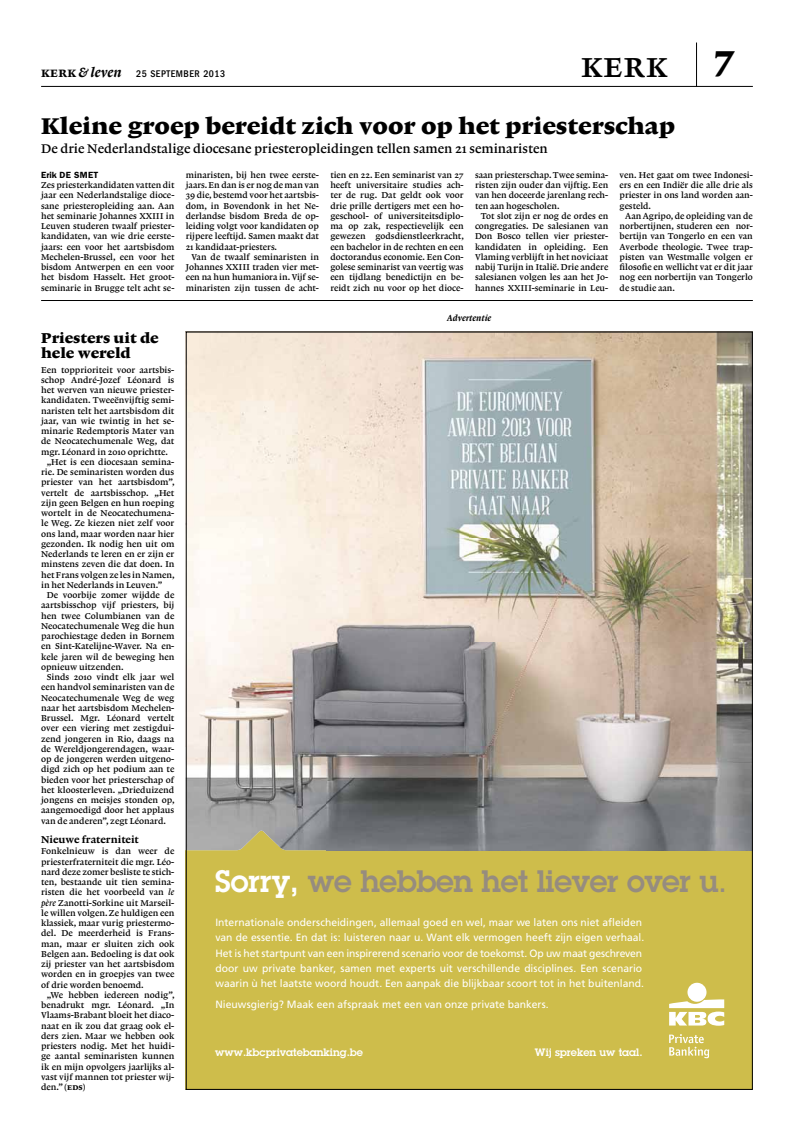
<style>
.page{position:relative;width:794px;height:1134px;background:#fff}
.page>*{position:absolute;margin:0;border:0;box-sizing:border-box;transform-origin:0 0}
.t1{font:36px "Lexicon No 1 B Roman SC";color:#000}
.t2{font:600 30.4px "Lubalin Graph Std";letter-spacing:-.01em;color:#968c7f}
.t3{font:24px "Lexicon No 1 F Roman Txt";color:#000}
.t4{font:15px/15px "Lexicon No 1 F Roman Txt";color:#000}
.t5{font:13.2px "Lexicon No 1 B Roman Txt";color:#000}
.t6{font:10.6px/15.4px "Frutiger";color:#fff}
.t7{font:600 10.6px "Lubalin Graph";color:#fff}
.t8{font:10.5px "Lexicon No 1 D Roman Txt";color:#000}
.t9{font:500 condensed 10px "Franklin Gothic LT";letter-spacing:.05em;color:#000}
.t10{font:9px/10.3px "Lexicon No 1 B Roman Txt";color:#000;text-align:justify}
.t11{font:9px "Lexicon No 1 D Italic Txt";color:#000}
.t12{font:600 9px "Franklin Gothic LT";letter-spacing:.015em;color:#000}
.s1{font-family:"Lexicon No 1 D Roman SC";font-weight:400;font-stretch:normal;font-size:14px}
.s2{font-family:"Lexicon No 1 D Italic Txt";font-weight:400;font-stretch:normal;font-size:14px}
.s3{font-family:"Lexicon No 1 F Roman Tab";font-size:38px}
.s4{font-family:"Lexicon No 1 B Italic Txt"}
.s5{font-family:"Lexicon No 1 D Roman SC"}
.s6{color:#fff}
.s7{font-size:25.3px}
</style>
<div class="page">
<hr style="left:41px;top:86px;width:712px;height:1px;background:#000">
<hr style="left:696px;top:43px;width:1px;height:44px;background:#000">
<hr style="left:41px;top:300px;width:712px;height:1px;background:#000">
<svg style="left:188px;top:333px;width:563px;height:755px;background:#c3b98f"></svg>
<p class="t9" style="left:41px;top:68px;width:186px"><span class="s1">kerk</span> <span class="s2">&amp; leven</span> 25 SEPTEMBER 2013</p>
<h1 class="t1" style="left:581px;top:45px;width:156px">kerk <span class="s3">7</span></h1>
<h3 class="t3" style="left:41px;top:113px;width:635px">Kleine groep bereidt zich voor op het priesterschap</h3>
<h3 class="t5" style="left:41px;top:141px;width:508px">De drie Nederlandstalige diocesane priesteropleidingen tellen samen 21 seminaristen</h3>
<p class="t12" style="left:41px;top:169px;width:59px">ERIK DE SMET</p>
<p class="t10" style="left:41px;top:180px;width:135px">Zes priesterkandidaten vatten dit jaar een Nederlandstalige dioce&shy;sane priesteropleiding aan. Aan het seminarie Johannes XXIII in Leuven studeren twaalf priester&shy;kandidaten, van wie drie eerste&shy;jaars: een voor het aartsbisdom Mechelen-Brussel, een voor het bisdom Antwerpen en een voor het bisdom Hasselt. Het groot&shy;seminarie in Brugge telt acht se-</p>
<p class="t10" style="left:186px;top:170px;width:135px">minaristen, bij hen twee eerste&shy;jaars. En dan is er nog de man van 39 die, bestemd voor het aartsbis&shy;dom, in Bovendonk in het Ne&shy;derlandse bisdom Breda de op&shy;leiding volgt voor kandidaten op rijpere leeftijd. Samen maakt dat 21 kandidaat-priesters.</p>
<p class="t10" style="left:330px;top:170px;width:135px">tien en 22. Een seminarist van 27 heeft universitaire studies ach&shy;ter de rug. Dat geldt ook voor drie prille dertigers met een ho&shy;geschool- of universiteitsdiplo&shy;ma op zak, respectievelijk een gewezen godsdienstleerkracht, een bachelor in de rechten en een doctorandus economie. Een Con&shy;golese seminarist van veertig was een tijdlang benedictijn en be&shy;reidt zich nu voor op het dioce-</p>
<p class="t10" style="left:475px;top:170px;width:135px">saan priesterschap. Twee semina&shy;risten zijn ouder dan vijftig. Een van hen doceerde jarenlang rech&shy;ten aan hogescholen.</p>
<p class="t10" style="left:619px;top:170px;width:135px">ven. Het gaat om twee Indonesi&shy;ërs en een Indiër die alle drie als priester in ons land worden aan&shy;gesteld.</p>
<p class="t10" style="left:619px;top:211px;width:135px;text-indent:6px">Aan Agripo, de opleiding van de norbertijnen, studeren een nor&shy;bertijn van Tongerlo en een van Averbode theologie. Twee trap&shy;pisten van Westmalle volgen er filosofie en wellicht vat er dit jaar nog een norbertijn van Tongerlo de studie aan.</p>
<p class="t10" style="left:475px;top:211px;width:135px;text-indent:6px">Tot slot zijn er nog de ordes en congregaties. De salesianen van Don Bosco tellen vier priester&shy;kandidaten in opleiding. Een Vlaming verblijft in het noviciaat nabij Turijn in Italië. Drie andere salesianen volgen les aan het Jo&shy;hannes XXIII-seminarie in Leu-</p>
<p class="t10" style="left:186px;top:252px;width:135px;text-indent:6px">Van de twaalf seminaristen in Johannes XXIII traden vier met&shy;een na hun humaniora in. Vijf se&shy;minaristen zijn tussen de acht-</p>
<h3 class="t4" style="left:41px;top:330px;width:119px">Priesters uit de hele wereld</h3>
<p class="t10" style="left:41px;top:364px;width:135px">Een topprioriteit voor aartsbis-</p>
<p class="t10" style="left:41px;top:375px;width:135px">schop André-Jozef Léonard is</p>
<p class="t10" style="left:41px;top:385px;width:135px">het werven van nieuwe priester-</p>
<p class="t10" style="left:41px;top:395px;width:135px">kandidaten. Tweeënvijftig semi-</p>
<p class="t10" style="left:41px;top:405px;width:135px">naristen telt het aartsbisdom dit</p>
<p class="t10" style="left:41px;top:416px;width:135px">jaar, van wie twintig in het se-</p>
<p class="t10" style="left:41px;top:426px;width:135px">minarie Redemptoris Mater van</p>
<p class="t10" style="left:41px;top:436px;width:135px">de Neocatechumenale Weg, dat</p>
<p class="t10" style="left:41px;top:446px;width:128px">mgr. Léonard in 2010 oprichtte.</p>
<p class="t10" style="left:47px;top:457px;width:129px">„Het is een diocesaan semina-</p>
<p class="t10" style="left:41px;top:467px;width:135px">rie. De seminaristen worden dus</p>
<p class="t10" style="left:41px;top:477px;width:135px">priester van het aartsbisdom”,</p>
<p class="t10" style="left:41px;top:487px;width:135px">vertelt de aartsbisschop. „Het</p>
<p class="t10" style="left:41px;top:498px;width:135px">zijn geen Belgen en hun roeping</p>
<p class="t10" style="left:41px;top:508px;width:135px">wortelt in de Neocatechumena-</p>
<p class="t10" style="left:41px;top:518px;width:135px">le Weg. Ze kiezen niet zelf voor</p>
<p class="t10" style="left:41px;top:528px;width:135px">ons land, maar worden naar hier</p>
<p class="t10" style="left:41px;top:539px;width:135px">gezonden. Ik nodig hen uit om</p>
<p class="t10" style="left:41px;top:549px;width:135px">Nederlands te leren en er zijn er</p>
<p class="t10" style="left:41px;top:559px;width:135px">minstens zeven die dat doen. In</p>
<p class="t10" style="left:41px;top:569px;width:135px">het Frans volgen ze les in Namen,</p>
<p class="t10" style="left:41px;top:580px;width:123px">in het Nederlands in Leuven.”</p>
<p class="t10" style="left:47px;top:590px;width:129px">De voorbije zomer wijdde de</p>
<p class="t10" style="left:41px;top:600px;width:135px">aartsbisschop vijf priesters, bij</p>
<p class="t10" style="left:41px;top:610px;width:135px">hen twee Columbianen van de</p>
<p class="t10" style="left:41px;top:621px;width:135px">Neocatechumenale Weg die hun</p>
<p class="t10" style="left:41px;top:631px;width:135px">parochiestage deden in Bornem</p>
<p class="t10" style="left:41px;top:641px;width:135px">en Sint-Katelijne-Waver. Na en-</p>
<p class="t10" style="left:41px;top:651px;width:135px">kele jaren wil de beweging hen</p>
<p class="t10" style="left:41px;top:662px;width:84px">opnieuw uitzenden.</p>
<p class="t10" style="left:47px;top:672px;width:129px">Sinds 2010 vindt elk jaar wel</p>
<p class="t10" style="left:41px;top:682px;width:135px">een handvol seminaristen van de</p>
<p class="t10" style="left:41px;top:692px;width:135px">Neocatechumenale Weg de weg</p>
<p class="t10" style="left:41px;top:703px;width:135px">naar het aartsbisdom Mechelen-</p>
<p class="t10" style="left:41px;top:713px;width:135px">Brussel. Mgr. Léonard vertelt</p>
<p class="t10" style="left:41px;top:723px;width:135px">over een viering met zestigdui-</p>
<p class="t10" style="left:41px;top:733px;width:135px">zend jongeren in Rio, daags na</p>
<p class="t10" style="left:41px;top:744px;width:135px">de Wereldjongerendagen, waar-</p>
<p class="t10" style="left:41px;top:754px;width:135px">op de jongeren werden uitgeno-</p>
<p class="t10" style="left:41px;top:764px;width:135px">digd zich op het podium aan te</p>
<p class="t10" style="left:41px;top:774px;width:135px">bieden voor het priesterschap of</p>
<p class="t10" style="left:41px;top:785px;width:135px">het kloosterleven. „Drieduizend</p>
<p class="t10" style="left:41px;top:795px;width:135px">jongens en meisjes stonden op,</p>
<p class="t10" style="left:41px;top:805px;width:135px">aangemoedigd door het applaus</p>
<p class="t10" style="left:41px;top:815px;width:126px">van de anderen”, zegt Léonard.</p>
<p class="t8" style="left:41px;top:834px;width:99px">Nieuwe fraterniteit</p>
<p class="t10" style="left:41px;top:846px;width:135px">Fonkelnieuw is dan weer de priesterfraterniteit die mgr. Léo&shy;nard deze zomer besliste te stich&shy;ten, bestaande uit tien semina&shy;risten die het voorbeeld van <span class="s4">le père</span> Zanotti-Sorkine uit Marseil&shy;le willen volgen. Ze huldigen een klassiek, maar vurig priestermo&shy;del. De meerderheid is Frans&shy;man, maar er sluiten zich ook Belgen aan. Bedoeling is dat ook zij priester van het aartsbisdom worden en in groepjes van twee of drie worden benoemd.</p>
<p class="t10" style="left:41px;top:990px;width:135px;text-indent:6px">„We hebben iedereen nodig”, benadrukt mgr. Léonard. „In Vlaams-Brabant bloeit het diaco&shy;naat en ik zou dat graag ook el&shy;ders zien. Maar we hebben ook priesters nodig. Met het huidi&shy;ge aantal seminaristen kunnen ik en mijn opvolgers jaarlijks al&shy;vast vijf mannen tot priester wij&shy;den.” (<span class="s5">eds</span>)</p>
<p class="t11" style="left:447px;top:313px;width:46px">Advertentie</p>
<h2 class="t2" style="left:215px;top:861px;width:513px"><span class="s6">Sorry,</span> we hebben het liever over u<span class="s7">.</span></h2>
<p class="t6" style="left:215px;top:914px;width:430px">Internationale onderscheidingen, allemaal goed en wel, maar we laten ons niet afleiden van de essentie. En dat is: luisteren naar u. Want elk vermogen heeft zijn eigen verhaal.<br>Het is het startpunt van een inspirerend scenario voor de toekomst. Op uw maat geschreven door uw private banker, samen met experts uit verschillende disciplines. Een scenario waarin ù het laatste woord houdt. Een aanpak die blijkbaar scoort tot in het buitenland.</p>
<p class="t6" style="left:215px;top:996px;width:335px">Nieuwsgierig? Maak een afspraak met een van onze private bankers.</p>
<p class="t7" style="left:215px;top:1045px;width:149px">www.kbcprivatebanking.be</p>
<p class="t7" style="left:535px;top:1045px;width:109px">Wij spreken uw taal.</p>
</div>
